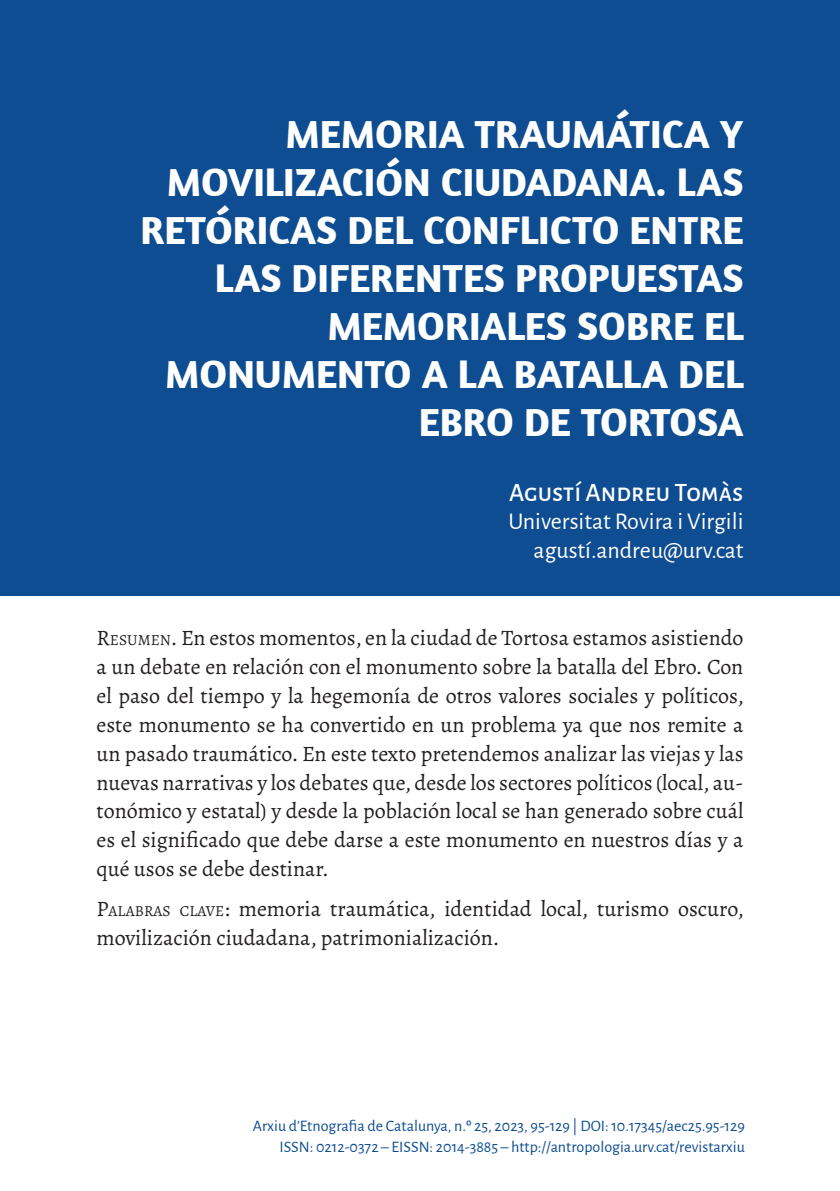
<style>
.page{position:relative;width:840px;height:1191px;background:#fff}
.page>*{position:absolute;margin:0;border:0;box-sizing:border-box;transform-origin:0 0}
.t1{font:700 40px/48px "Amaranth";color:#fff;text-align:right}
.t2{font:500 26px "Alegreya Sans SC";color:#fff}
.t3{font:24px/28.8px "Alegreya Sans";color:#fff;text-align:right}
.t4{font:22px/28.8px "Alegreya";color:#231f20;text-align:justify}
.t5{font:16px/20px "Alegreya Sans";color:#0e4d91;text-align:right}
.s1{font-style:inherit}
.s2{font-size:15.4px}
</style>
<div class="page">
<div style="left:0;top:0;width:839px;height:595px;background:#0e4d91"></div>
<h1 class="t1" style="left:140px;top:109px;width:604px">MEMORIA TRAUMÁTICA Y<br>MOVILIZACIÓN CIUDADANA. LAS<br>RETÓRICAS DEL CONFLICTO ENTRE<br>LAS DIFERENTES PROPUESTAS<br>MEMORIALES SOBRE EL<br>MONUMENTO A LA BATALLA DEL<br>EBRO DE TORTOSA</h1>
<p class="t2" style="left:509px;top:474px;width:236px">Agustí Andreu Tomàs</p>
<p class="t3" style="left:508px;top:506px;width:236px">Universitat Rovira i Virgili agustí.andreu@urv.cat</p>
<p class="t4" style="left:96px;top:623px;width:648px"><span class="s1">R</span><span class="s2">ESUMEN</span><span class="s1">.</span> En estos momentos, en la ciudad de Tortosa estamos asistiendo a un debate en relación con el monumento sobre la batalla del Ebro. Con el paso del tiempo y la hegemonía de otros valores sociales y políticos, este monumento se ha convertido en un problema ya que nos remite a un pasado traumático. En este texto pretendemos analizar las viejas y las nuevas narrativas y los debates que, desde los sectores políticos (local, au&shy;tonómico y estatal) y desde la población local se han generado sobre cuál es el significado que debe darse a este monumento en nuestros días y a qué usos se debe destinar.</p>
<p class="t4" style="left:96px;top:894px;width:648px"><span class="s1">P</span><span class="s2">ALABRAS CLAVE</span><span class="s1">:</span> memoria traumática, identidad local, turismo oscuro, movilización ciudadana, patrimonialización.</p>
<p class="t5" style="left:253px;top:1115px;width:493px">Arxiu d’Etnografia de Catalunya, n.º 25, 2023, 95-129 | DOI: 10.17345/aec25.95-129<br>ISSN: 0212-0372 – EISSN: 2014-3885 – http://antropologia.urv.cat/revistarxiu</p>
</div>
